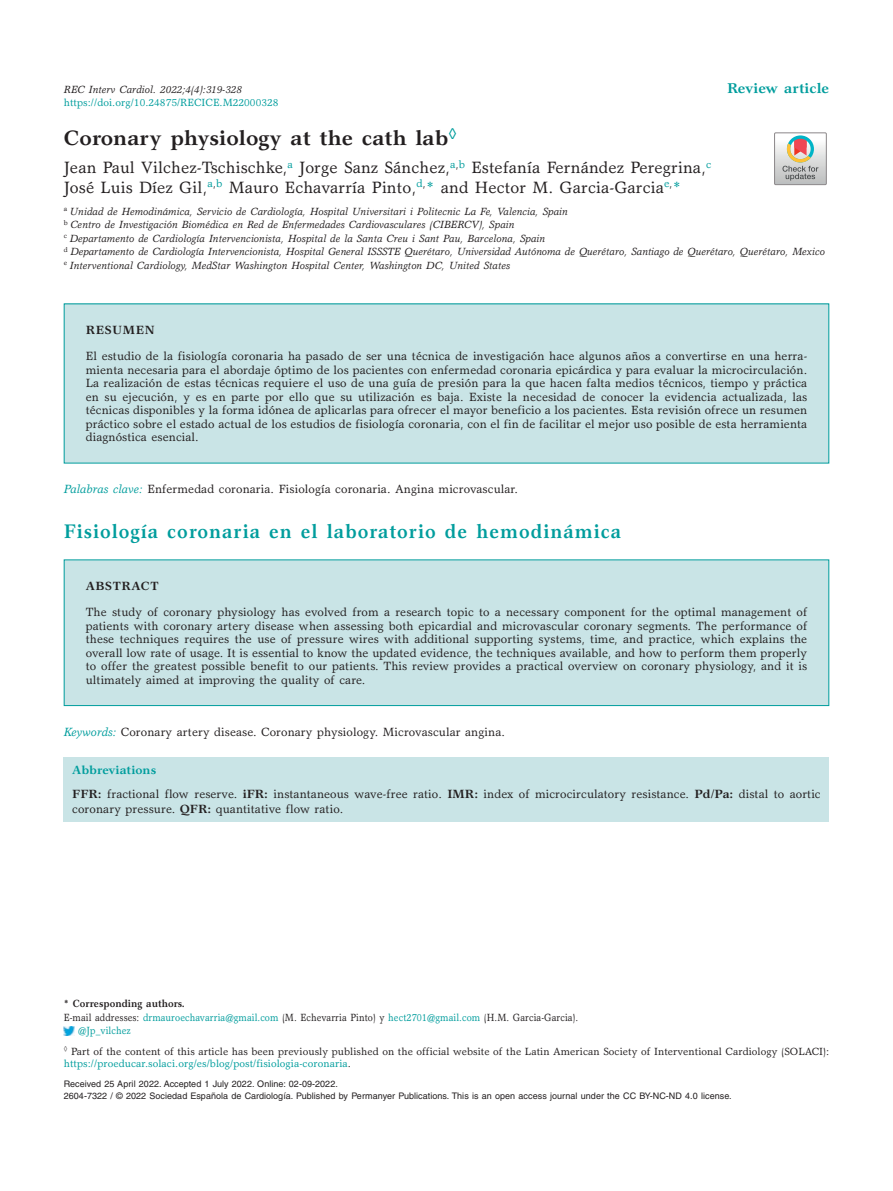
<style>
.page{position:relative;width:893px;height:1191px;background:#fff}
.page>*{position:absolute;margin:0;border:0;box-sizing:border-box;transform-origin:0 0}
.t1{font:700 21px "Garth Graphic Std";letter-spacing:.005em;color:#231f20}
.t2{font:700 19.8px "Garth Graphic Std";letter-spacing:.055em;color:#009d9d;scale:.91 1}
.t3{font:16.5px/19.5px "Garth Graphic Std";letter-spacing:.005em;color:#231f20}
.t4{font:700 14.25px "Garth Graphic Std";letter-spacing:.005em;color:#009d9d}
.t5{font:12px/13.5px "Garth Graphic Std";letter-spacing:.005em;color:#231f20;text-align:justify}
.t6{font:700 12px "Garth Graphic Std";letter-spacing:.055em;color:#231f20}
.t7{font:italic 10.5px/13.5px "Garth Graphic Std";letter-spacing:.005em;color:#231f20}
.t8{font:10.5px/12px "Garth Graphic Std";letter-spacing:.005em;color:#231f20}
.t9{font:10.5px "Garth Graphic Std";letter-spacing:.005em;color:#231f20;scale:.9 1}
.t10{font:10.5px "Garth Graphic Std";letter-spacing:.005em;color:#009d9d}
.t11{font:700 10.5px "Garth Graphic Std";letter-spacing:.005em;color:#231f20;scale:.9 1}
.t12{font:10.5px "Garth Graphic Std";letter-spacing:.005em;color:#009d9d;scale:.9 1}
.t13{font:9px/12px "Helvetica LT Std";letter-spacing:.005em;color:#231f20}
.s1{color:#009d9d}
.s2{font-style:italic;color:#009d9d}
.s3{font-weight:700;color:#009d9d}
.s4{font-weight:700}
</style>
<div class="page">
<svg style="left:64px;top:1026px;width:11px;height:9px"></svg>
<div style="left:64px;top:304px;width:765px;height:159px;background:#c9e4e6"></div>
<svg style="left:774px;top:133px;width:52px;height:52px"></svg>
<div style="left:64px;top:560px;width:765px;height:145px;background:#c9e4e6"></div>
<div style="left:64px;top:559px;width:765px;height:147px;border:1px solid #009d9d"></div>
<div style="left:64px;top:757px;width:765px;height:64px;background:#c9e4e6"></div>
<p class="t7" style="left:64px;top:82px;width:180px">REC Interv Cardiol. 2022;4(4):319-328</p>
<p class="t10" style="left:64px;top:96px;width:216px">https://doi.org/10.24875/RECICE.M22000328</p>
<p class="t4" style="left:727px;top:79px;width:104px">Review article</p>
<h1 class="t1" style="left:64px;top:125px;width:395px">Coronary physiology at the cath lab<sup>◊</sup></h1>
<h3 class="t3" style="left:64px;top:157px;width:649px">Jean Paul Vilchez-Tschischke,<sup>a</sup> Jorge Sanz Sánchez,<sup>a</sup><sup>,</sup><sup>b</sup> Estefanía Fernández Peregrina,<sup>c<br></sup>José Luis Díez Gil,<sup>a</sup><sup>,</sup><sup>b</sup> Mauro Echavarría Pinto,<sup>d</sup><sup>,</sup><span class="s1">*</span> and Hector M. Garcia-Garcia<sup>e</sup><sup>,</sup><span class="s1">*</span></h3>
<p class="t7" style="left:64px;top:204px;width:763px"><sup>a</sup> Unidad de Hemodinámica, Servicio de Cardiología, Hospital Universitari i Politecnic La Fe, Valencia, Spain<br><sup>b</sup> Centro de Investigación Biomédica en Red de Enfermedades Cardiovasculares (CIBERCV), Spain<br><sup>c</sup> Departamento de Cardiología Intervencionista, Hospital de la Santa Creu i Sant Pau, Barcelona, Spain<br><sup>d</sup> Departamento de Cardiología Intervencionista, Hospital General ISSSTE Querétaro, Universidad Autónoma de Querétaro, Santiago de Querétaro, Querétaro, Mexico <sup>e</sup> Interventional Cardiology, MedStar Washington Hospital Center, Washington DC, United States</p>
<p class="t6" style="left:86px;top:323px;width:70px">RESUMEN</p>
<p class="t5" style="left:86px;top:349px;width:723px">El estudio de la fisiología coronaria ha pasado de ser una técnica de investigación hace algunos años a convertirse en una herra&shy;mienta necesaria para el abordaje óptimo de los pacientes con enfermedad coronaria epicárdica y para evaluar la microcirculación.<br>La realización de estas técnicas requiere el uso de una guía de presión para la que hacen falta medios técnicos, tiempo y práctica en su ejecución, y es en parte por ello que su utilización es baja. Existe la necesidad de conocer la evidencia actualizada, las técnicas disponibles y la forma idónea de aplicarlas para ofrecer el mayor beneficio a los pacientes. Esta revisión ofrece un resumen práctico sobre el estado actual de los estudios de fisiología coronaria, con el fin de facilitar el mejor uso posible de esta herramienta diagnóstica esencial.</p>
<p class="t5" style="left:64px;top:482px;width:456px"><span class="s2">Palabras clave:</span> Enfermedad coronaria. Fisiología coronaria. Angina microvascular.</p>
<h2 class="t2" style="left:64px;top:519px;width:614px">Fisiología coronaria en el laboratorio de hemodinámica</h2>
<p class="t6" style="left:86px;top:579px;width:74px">ABSTRACT</p>
<p class="t5" style="left:86px;top:605px;width:723px">The study of coronary physiology has evolved from a research topic to a necessary component for the optimal management of patients with coronary artery disease when assessing both epicardial and microvascular coronary segments. The performance of these techniques requires the use of pressure wires with additional supporting systems, time, and practice, which explains the overall low rate of usage. It is essential to know the updated evidence, the techniques available, and how to perform them properly to offer the greatest possible benefit to our patients. This review provides a practical overview on coronary physiology, and it is ultimately aimed at improving the quality of care.</p>
<p class="t5" style="left:64px;top:725px;width:443px"><span class="s2">Keywords:</span> Coronary artery disease. Coronary physiology. Microvascular angina.</p>
<p class="t5" style="left:72px;top:758px;width:750px;line-height:23.5px"><span class="s3">Abbreviations<br></span><span class="s4">FFR:</span> fractional flow reserve. <span class="s4">iFR:</span> instantaneous wave-free ratio. <span class="s4">IMR:</span> index of microcirculatory resistance. <span class="s4">Pd/Pa:</span> distal to aortic</p>
<p class="t5" style="left:72px;top:802px;width:273px">coronary pressure. <span class="s4">QFR:</span> quantitative flow ratio.</p>
<p class="t11" style="left:64px;top:997px;width:136px">* Corresponding authors.</p>
<p class="t9" style="left:64px;top:1010px;width:573px">E-mail addresses: <span class="s1">drmauroechavarria@gmail.com</span> (M. Echevarria Pinto) y <span class="s1">hect2701@gmail.com</span> (H.M. Garcia-Garcia).</p>
<p class="t12" style="left:78px;top:1024px;width:60px">@Jp_vilchez</p>
<p class="t8" style="left:64px;top:1045px;width:767px"><sup>◊</sup> Part of the content of this article has been previously published on the official website of the Latin American Society of Interventional Cardiology (SOLACI): <span class="s1">https://proeducar.solaci.org/es/blog/post/fisiologia-coronaria</span>.</p>
<p class="t13" style="left:64px;top:1078px;width:669px">Received 25 April 2022. Accepted 1 July 2022. Online: 02-09-2022.<br>2604-7322 / © 2022 Sociedad Española de Cardiología. Published by Permanyer Publications. This is an open access journal under the CC BY-NC-ND 4.0 license.</p>
</div>
